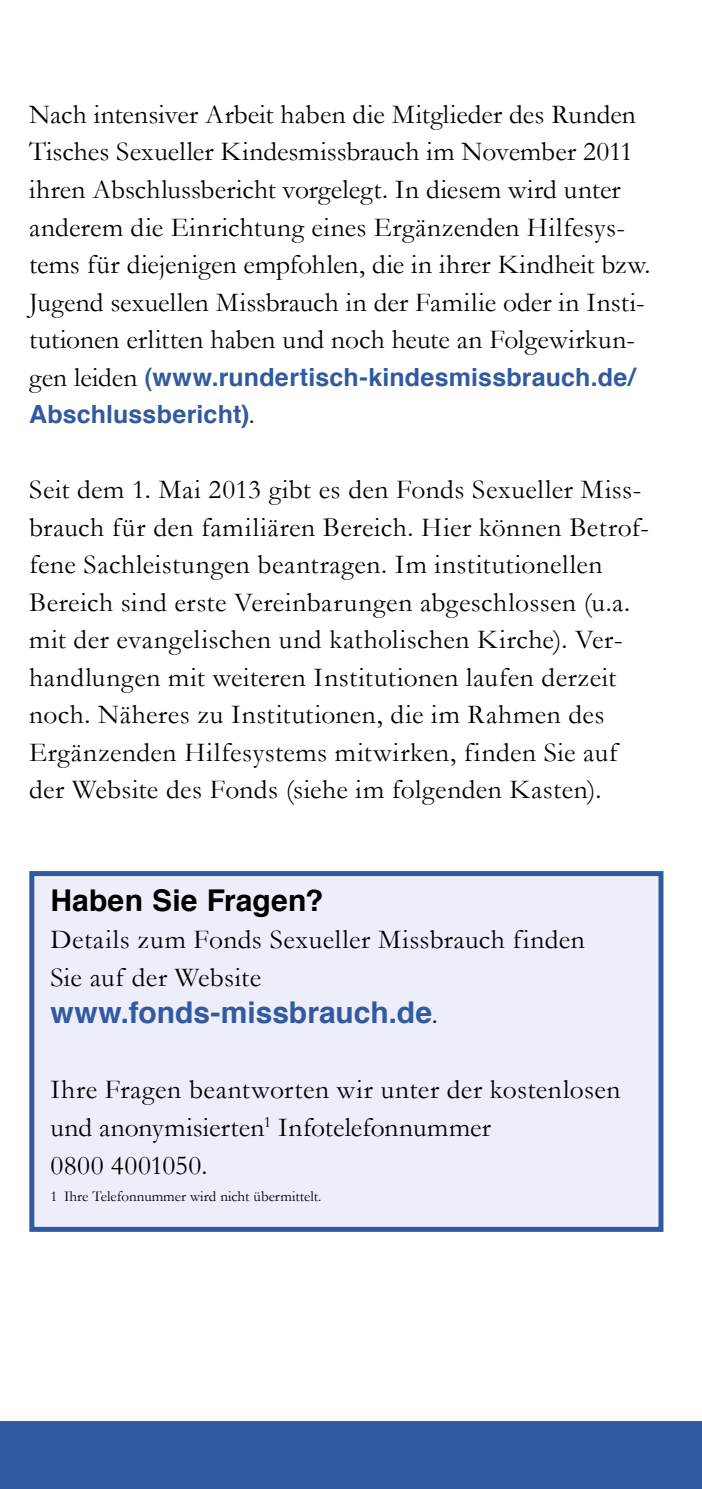
<style>
.page{position:relative;width:702px;height:1489px;background:#fff}
.page>*{position:absolute;margin:0;border:0;box-sizing:border-box;transform-origin:0 0}
.t1{font:700 30px "Helvetica";color:#325aa0}
.t2{font:700 30px "Helvetica";letter-spacing:.005em;color:#000}
.t3{font:27.5px/37.5px "Garamond";letter-spacing:.015em;color:#000}
.t4{font:700 25px/37.5px "Helvetica";letter-spacing:.005em;color:#325aa0}
.t5{font:15px "Garamond";color:#000}
.s1{font-family:"Garamond";font-weight:400;font-size:27.5px;color:#000}
</style>
<div class="page">
<div style="left:29px;top:871px;width:634px;height:360px;background:#edeefa;border:5px solid #325aa0"></div>
<div style="left:0;top:1421px;width:702px;height:67px;background:#325aa0"></div>
<p class="t3" style="left:29px;top:95px;width:623px">Nach intensiver Arbeit haben die Mitglieder des Runden Tisches Sexueller Kindesmissbrauch im November 2011 ihren Abschlussbericht vorgelegt. In diesem wird unter anderem die Einrichtung eines Ergänzenden Hilfesys&shy;tems für diejenigen empfohlen, die in ihrer Kindheit bzw.<br>Jugend sexuellen Missbrauch in der Familie oder in Insti&shy;tutionen erlitten haben und noch heute an Folgewirkun-</p>
<p class="t4" style="left:29px;top:358px;width:607px"><span class="s1">gen leiden</span> (www.rundertisch-kindesmissbrauch.de/<br>Abschlussbericht)<span class="s1">.</span></p>
<p class="t3" style="left:29px;top:470px;width:621px">Seit dem 1. Mai 2013 gibt es den Fonds Sexueller Miss&shy;brauch für den familiären Bereich. Hier können Betrof&shy;fene Sachleistungen beantragen. Im institutionellen Bereich sind erste Vereinbarungen abgeschlossen (u.a. mit der evangelischen und katholischen Kirche). Ver&shy;handlungen mit weiteren Institutionen laufen derzeit noch. Näheres zu Institutionen, die im Rahmen des Ergänzenden Hilfesystems mitwirken, finden Sie auf der Website des Fonds (siehe im folgenden Kasten).</p>
<h3 class="t2" style="left:50px;top:876px;width:275px">Haben Sie Fragen?</h3>
<p class="t3" style="left:50px;top:920px;width:536px">Details zum Fonds Sexueller Missbrauch finden<br>Sie auf der Website</p>
<p class="t1" style="left:50px;top:988px;width:389px">www.fonds-missbrauch.de<span class="s1">.</span></p>
<p class="t3" style="left:50px;top:1070px;width:571px">Ihre Fragen beantworten wir unter der kostenlosen und anonymisierten<sup>1</sup> Infotelefonnummer<br>0800 4001050.</p>
<p class="t5" style="left:50px;top:1187px;width:273px">1 Ihre Telefonnummer wird nicht übermittelt.</p>
</div>
